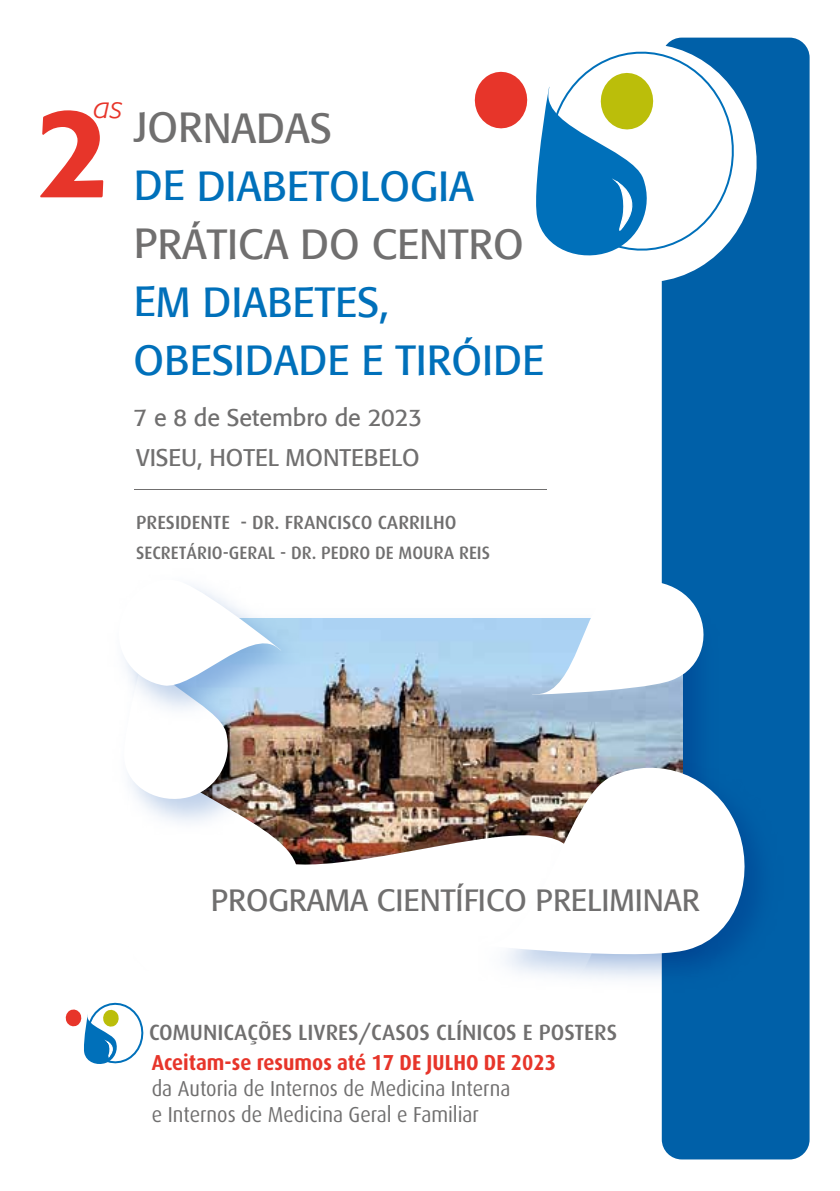
<style>
.page{position:relative;width:840px;height:1191px;background:#fff}
.page>*{position:absolute;margin:0;border:0;box-sizing:border-box;transform-origin:0 0}
.t1{font:500 126px "Formata";color:#e7352a}
.t2{font:42px/58px "Formata";color:#0070ba}
.t3{font:42px "Formata";color:#706f6f}
.t4{font:30.6px "Formata";color:#706f6f}
.t5{font:italic 300 30.4px "Formata";color:#e7352a}
.t6{font:24px/40px "Formata";color:#706f6f}
.t7{font:500 22px "Dax";color:#706f6f}
.t8{font:21.6px/26px "Dax";color:#706f6f;scale:.92 1}
.t9{font:700 21.6px "Dax";color:#e7352a;scale:.92 1}
.t10{font:500 19px "Dax";color:#706f6f}
.t11{font:500 18px "Dax";color:#706f6f}
</style>
<div class="page">
<div style="left:661px;top:38px;width:148px;height:1121px;background:#0060a8;border-radius:20px"></div>
<svg style="left:661px;top:37px;width:110px;height:262px"></svg>
<svg style="left:474px;top:71px;width:54px;height:58px"></svg>
<svg style="left:536px;top:37px;width:212px;height:227px"></svg>
<img style="left:313px;top:618px;width:369px;height:156px">
<svg style="left:304px;top:730px;width:9px;height:44px"></svg>
<img style="left:272px;top:774px;width:149px;height:91px">
<img style="left:144px;top:804px;width:128px;height:32px">
<svg style="left:498px;top:573px;width:206px;height:123px"></svg>
<img style="left:304px;top:618px;width:22px;height:112px">
<svg style="left:124px;top:586px;width:180px;height:218px"></svg>
<img style="left:454px;top:751px;width:303px;height:247px">
<img style="left:421px;top:754px;width:335px;height:210px">
<hr style="left:134px;top:489px;width:412px;height:1px;background:#706f6f">
<svg style="left:65px;top:1002px;width:79px;height:62px"></svg>
<h3 class="t5" style="left:94px;top:90px;width:31px">as</h3>
<h1 class="t1" style="left:38px;top:75px;width:75px">2</h1>
<h2 class="t3" style="left:134px;top:102px;width:199px">JORNADAS</h2>
<h2 class="t2" style="left:134px;top:157px;width:341px">DE DIABETOLOGIA</h2>
<h2 class="t3" style="left:134px;top:218px;width:391px">PRÁTICA DO CENTRO</h2>
<h2 class="t2" style="left:133px;top:273px;width:412px">EM DIABETES,<br>OBESIDADE E TIRÓIDE</h2>
<p class="t6" style="left:134px;top:398px;width:290px">7 e 8 de Setembro de 2023<br>VISEU, HOTEL MONTEBELO</p>
<p class="t10" style="left:136px;top:511px;width:322px">PRESIDENTE - DR. FRANCISCO CARRILHO</p>
<p class="t11" style="left:136px;top:542px;width:355px">SECRETÁRIO-GERAL - DR. PEDRO DE MOURA REIS</p>
<h3 class="t4" style="left:210px;top:881px;width:490px">PROGRAMA CIENTÍFICO PRELIMINAR</h3>
<p class="t7" style="left:149px;top:1020px;width:469px">COMUNICAÇÕES LIVRES/CASOS CLÍNICOS E POSTERS</p>
<p class="t9" style="left:152px;top:1050px;width:441px">Aceitam-se resumos até 17 DE JULHO DE 2023</p>
<p class="t8" style="left:152px;top:1076px;width:391px">da Autoria de Internos de Medicina Interna e Internos de Medicina Geral e Familiar</p>
</div>
